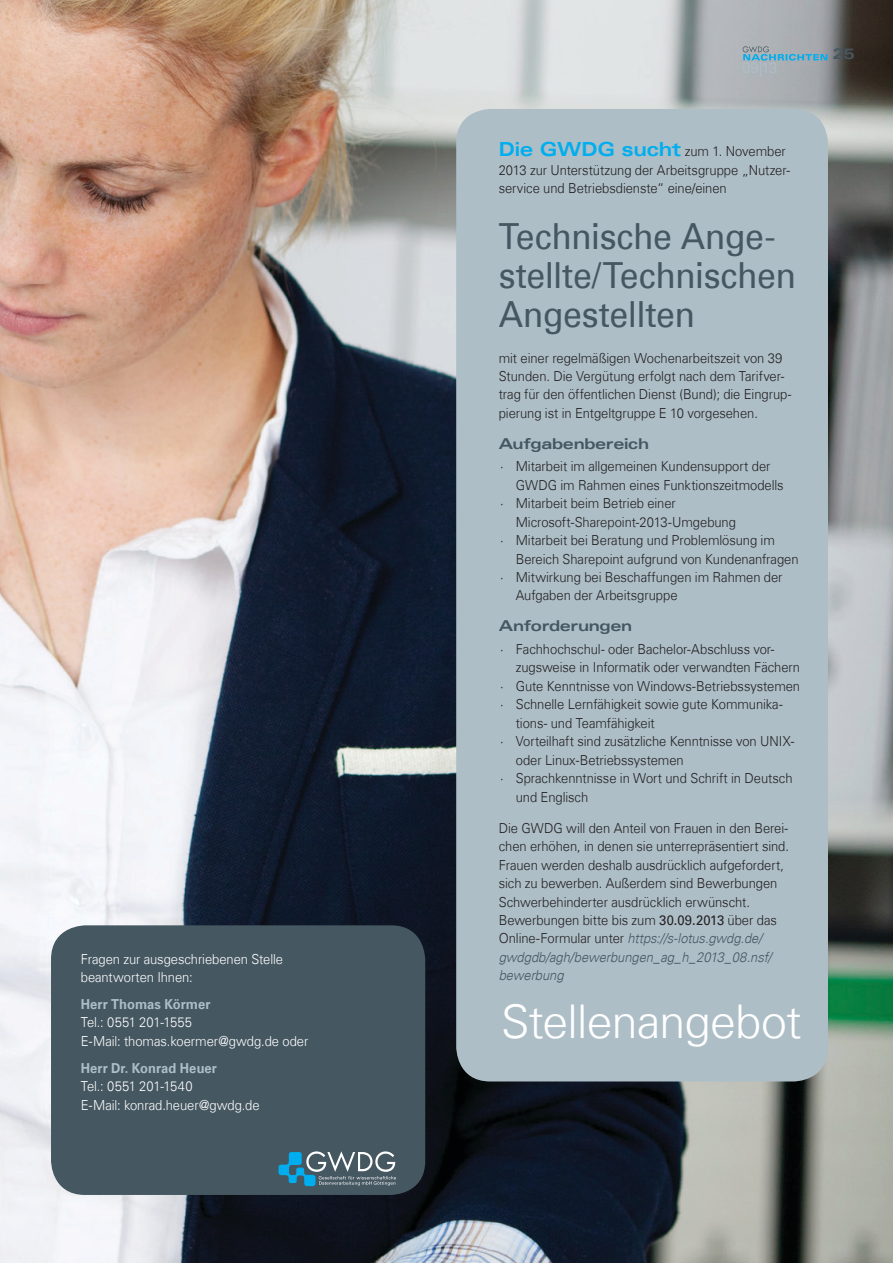
<style>
.page{position:relative;width:893px;height:1263px;background:#fff}
.page>*{position:absolute;margin:0;border:0;box-sizing:border-box;transform-origin:0 0}
.t1{font:300 46.5px "Univers Com 45";letter-spacing:-.015em;color:#fff}
.t2{font:36px/39px "Univers Com 55 Roman";letter-spacing:-.015em;color:#455761;scale:.94 1}
.t3{font:15px "Univers Com 63 Bold Ext";letter-spacing:-.025em;color:#455761}
.t4{font:300 13.8px/18.5px "Univers Com 45";letter-spacing:-.005em;color:#231f20;scale:.94 1}
.t5{font:300 13.8px/18.5px "Univers Com 45";letter-spacing:-.005em;color:#fff;scale:.94 1}
.t6{font:700 13.8px "Univers Com 65";letter-spacing:.005em;color:#adbec7;scale:.94 1}
.s1{font-family:"Univers Com 63 Bold Ext";font-weight:400;font-size:19.5px;color:#00aeef}
.s2{font-family:"Univers Com 55 Roman";font-weight:400}
.s3{font-style:italic;color:#455761}
</style>
<div class="page">
<img style="left:0;top:0;width:893px;height:1263px">
<svg style="left:743px;top:46px;width:84px;height:15px"></svg>
<div style="left:456px;top:109px;width:372px;height:972px;background:#adbec7;border-radius:34px"></div>
<div style="left:51px;top:925px;width:374px;height:270px;background:#455761;border-radius:34px"></div>
<svg style="left:279px;top:1151px;width:117px;height:35px"></svg>
<p class="t5" style="left:81px;top:949px;width:217px">Fragen zur ausgeschriebenen Stelle beantworten Ihnen:</p>
<p class="t6" style="left:81px;top:996px;width:139px">Herr Thomas Körmer</p>
<p class="t5" style="left:81px;top:1013px;width:244px">Tel.: 0551 201-1555<br>E-Mail: thomas.koermer@gwdg.de oder</p>
<p class="t6" style="left:81px;top:1060px;width:146px">Herr Dr. Konrad Heuer</p>
<p class="t5" style="left:81px;top:1077px;width:192px">Tel.: 0551 201-1540<br>E-Mail: konrad.heuer@gwdg.de</p>
<p class="t4" style="left:499px;top:142px;width:311px"><span class="s1">Die GWDG sucht</span> zum 1. November<br>2013 zur Unterstützung der Arbeitsgruppe „Nutzer&shy;service und Betriebsdienste“ eine/einen</p>
<h2 class="t2" style="left:499px;top:217px;width:318px">Technische Ange&shy;stellte/Technischen<br>Angestellten</h2>
<p class="t4" style="left:499px;top:348px;width:313px">mit einer regelmäßigen Wochenarbeitszeit von 39<br>Stunden. Die Vergütung erfolgt nach dem Tarifver&shy;trag für den öffentlichen Dienst (Bund); die Eingrup&shy;pierung ist in Entgeltgruppe E 10 vorgesehen.</p>
<p class="t3" style="left:499px;top:435px;width:152px">Aufgabenbereich</p>
<p class="t4" style="left:500px;top:457px;width:289px">· Mitarbeit im allgemeinen Kundensupport der</p>
<p class="t4" style="left:516px;top:476px;width:287px">GWDG im Rahmen eines Funktionszeitmodells</p>
<p class="t4" style="left:500px;top:494px;width:188px">· Mitarbeit beim Betrieb einer</p>
<p class="t4" style="left:516px;top:512px;width:236px">Microsoft-Sharepoint-2013-Umgebung</p>
<p class="t4" style="left:500px;top:531px;width:294px">· Mitarbeit bei Beratung und Problemlösung im</p>
<p class="t4" style="left:516px;top:549px;width:302px">Bereich Sharepoint aufgrund von Kundenanfragen</p>
<p class="t4" style="left:500px;top:568px;width:302px">· Mitwirkung bei Beschaffungen im Rahmen der</p>
<p class="t4" style="left:516px;top:586px;width:174px">Aufgaben der Arbeitsgruppe</p>
<p class="t3" style="left:499px;top:617px;width:135px">Anforderungen</p>
<p class="t4" style="left:500px;top:640px;width:293px">· Fachhochschul- oder Bachelor-Abschluss vor-</p>
<p class="t4" style="left:516px;top:658px;width:304px">zugsweise in Informatik oder verwandten Fächern</p>
<p class="t4" style="left:500px;top:677px;width:321px">· Gute Kenntnisse von Windows-Betriebssystemen</p>
<p class="t4" style="left:500px;top:695px;width:302px">· Schnelle Lernfähigkeit sowie gute Kommunika-</p>
<p class="t4" style="left:516px;top:714px;width:149px">tions- und Teamfähigkeit</p>
<p class="t4" style="left:500px;top:732px;width:314px">· Vorteilhaft sind zusätzliche Kenntnisse von UNIX-</p>
<p class="t4" style="left:516px;top:750px;width:180px">oder Linux-Betriebssystemen</p>
<p class="t4" style="left:500px;top:769px;width:312px">· Sprachkenntnisse in Wort und Schrift in Deutsch</p>
<p class="t4" style="left:516px;top:787px;width:79px">und Englisch</p>
<p class="t4" style="left:499px;top:819px;width:310px">Die GWDG will den Anteil von Frauen in den Berei&shy;chen erhöhen, in denen sie unterrepräsentiert sind.<br>Frauen werden deshalb ausdrücklich aufgefordert, sich zu bewerben. Außerdem sind Bewerbungen Schwerbehinderter ausdrücklich erwünscht.<br>Bewerbungen bitte bis zum <span class="s2">30.09.2013</span> über das Online-Formular unter <span class="s3">https://s-lotus.gwdg.de/ gwdgdb/agh/bewerbungen_ag_h_2013_08.nsf/ bewerbung</span></p>
<h1 class="t1" style="left:501px;top:993px;width:302px">Stellenangebot</h1>
<p class="t3" style="left:833px;top:45px;width:23px">25</p>
</div>
